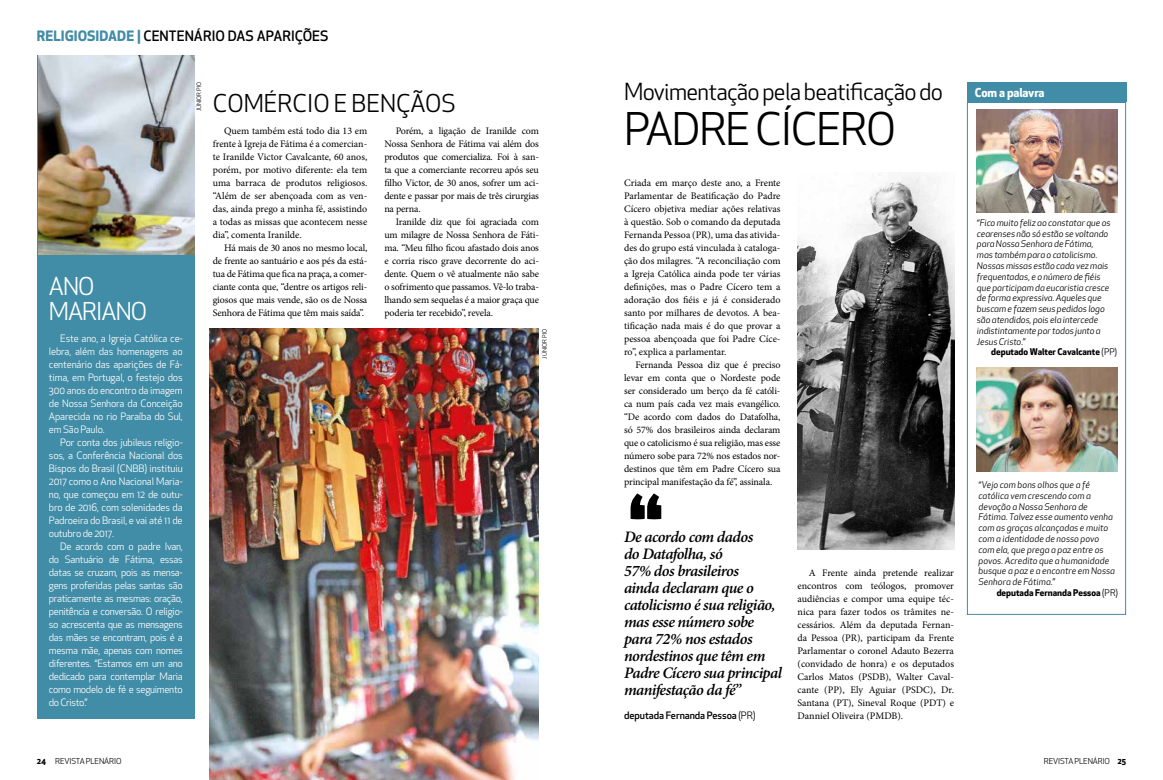
<style>
.page{position:relative;width:1163px;height:780px;background:#fff}
.page>*{position:absolute;margin:0;border:0;box-sizing:border-box;transform-origin:0 0}
.t1{font:900 68.5px "Glober";color:#000}
.t2{font:44px "Apex New";letter-spacing:-.03em;color:#000}
.t3{font:24px "Apex New";color:#000}
.t4{font:24px/25px "Apex New";letter-spacing:-.04em;color:#fff}
.t5{font:23px "Apex New";letter-spacing:-.03em;color:#000}
.t6{font:italic 600 16px/17px "Minion Pro";letter-spacing:-.035em;color:#000}
.t7{font:500 14px "Apex New";color:#000}
.t8{font:700 12px "Apex New";letter-spacing:-.015em;color:#fff}
.t9{font:10px/13px "Minion Pro";letter-spacing:-.01em;color:#000;text-align:justify}
.t10{font:10px/13px "Apex New";letter-spacing:-.015em;color:#fff;text-align:justify}
.t11{font:500 10px "Apex New";letter-spacing:-.005em;color:#000}
.t12{font:italic 9px/10.8px "Apex New";color:#000}
.t13{font:700 9px "Apex New";color:#000}
.t14{font:8px "Apex New";letter-spacing:-.015em;color:#000}
.t15{font:6px "Apex New";color:#000}
.s1{font-weight:700;color:#418ca6}
.s2{font-weight:400}
.s3{font-weight:700}
</style>
<div class="page">
<div style="left:966px;top:102px;width:159px;height:513px;background:#fff;border:1px solid #418ca6"></div>
<div style="left:966px;top:82px;width:159px;height:20px;background:#418ca6"></div>
<img style="left:976px;top:110px;width:140px;height:102px">
<img style="left:976px;top:367px;width:140px;height:104px">
<img style="left:209px;top:329px;width:330px;height:451px">
<div style="left:37px;top:56px;width:158px;height:663px;background:#418ca6"></div>
<img style="left:38px;top:56px;width:157px;height:198px">
<img style="left:797px;top:173px;width:156px;height:377px">
<h3 class="t7" style="left:37px;top:27px;width:293px"><span class="s1">RELIGIOSIDADE |</span> CENTENÁRIO DAS APARIÇÕES</h3>
<h3 class="t4" style="left:49px;top:273px;width:100px">ANO<br>MARIANO</h3>
<p class="t10" style="left:49px;top:331px;width:135px;text-indent:11px">Este ano, a Igreja Católica ce&shy;lebra, além das homenagens ao centenário das aparições de Fá&shy;tima, em Portugal, o festejo dos 300 anos do encontro da imagem de Nossa Senhora da Conceição Aparecida no rio Paraíba do Sul, em São Paulo.</p>
<p class="t10" style="left:49px;top:435px;width:135px;text-indent:11px">Por conta dos jubileus religio&shy;sos, a Conferência Nacional dos Bispos do Brasil (CNBB) instituiu 2017 como o Ano Nacional Maria&shy;no, que começou em 12 de outu&shy;bro de 2016, com solenidades da Padroeira do Brasil, e vai até 11 de outubro de 2017.</p>
<p class="t10" style="left:49px;top:539px;width:135px;text-indent:11px">De acordo com o padre Ivan, do Santuário de Fátima, essas datas se cruzam, pois as mensa&shy;gens proferidas pelas santas são praticamente as mesmas: oração, penitência e conversão. O religio&shy;so acrescenta que as mensagens das mães se encontram, pois é a mesma mãe, apenas com nomes diferentes. “Estamos em um ano dedicado para contemplar Maria como modelo de fé e seguimento do Cristo.”</p>
<p class="t15" style="left:195px;top:111px;width:31px;rotate:-90deg">JÚNIOR PIO</p>
<h3 class="t3" style="left:213px;top:88px;width:244px">COMÉRCIO E BENÇÃOS</h3>
<p class="t9" style="left:213px;top:124px;width:156px;text-indent:11px">Quem também está todo dia 13 em frente à Igreja de Fátima é a comercian&shy;te Iranilde Victor Cavalcante, 60 anos, porém, por motivo diferente: ela tem uma barraca de produtos religiosos. “Além de ser abençoada com as ven&shy;das, ainda prego a minha fé, assistindo a todas as missas que acontecem nesse dia”, comenta Iranilde.</p>
<p class="t9" style="left:213px;top:241px;width:156px;text-indent:11px">Há mais de 30 anos no mesmo local, de frente ao santuário e aos pés da está&shy;tua de Fátima que fica na praça, a comer&shy;ciante conta que, “dentre os artigos reli&shy;giosos que mais vende, são os de Nossa Senhora de Fátima que têm mais saída”.</p>
<p class="t9" style="left:384px;top:124px;width:156px;text-indent:11px">Porém, a ligação de Iranilde com Nossa Senhora de Fátima vai além dos produtos que comercializa. Foi à san&shy;ta que a comerciante recorreu após seu filho Victor, de 30 anos, sofrer um aci&shy;dente e passar por mais de três cirurgias na perna.</p>
<p class="t9" style="left:384px;top:215px;width:156px;text-indent:11px">Iranilde diz que foi agraciada com um milagre de Nossa Senhora de Fáti&shy;ma. “Meu filho ficou afastado dois anos e corria risco grave decorrente do aci&shy;dente. Quem o vê atualmente não sabe o sofrimento que passamos. Vê-lo traba&shy;lhando sem sequelas é a maior graça que poderia ter recebido”, revela.</p>
<p class="t15" style="left:541px;top:358px;width:31px;rotate:-90deg">JÚNIOR PIO</p>
<h3 class="t5" style="left:624px;top:77px;width:320px">Movimentação pela beatificação do</h3>
<h2 class="t2" style="left:624px;top:101px;width:274px">PADRE CÍCERO</h2>
<p class="t9" style="left:624px;top:176px;width:158px">Criada em março deste ano, a Frente Parlamentar de Beatificação do Padre Cícero objetiva mediar ações relativas à questão. Sob o comando da deputada Fernanda Pessoa (PR), uma das ativida&shy;des do grupo está vinculada à cataloga&shy;ção dos milagres. “A reconciliação com a Igreja Católica ainda pode ter várias definições, mas o Padre Cícero tem a adoração dos fiéis e já é considerado santo por milhares de devotos. A bea&shy;tificação nada mais é do que provar a pessoa abençoada que foi Padre Cíce&shy;ro”, explica a parlamentar.</p>
<p class="t9" style="left:624px;top:358px;width:158px;text-indent:11px">Fernanda Pessoa diz que é preciso levar em conta que o Nordeste pode ser considerado um berço da fé católi&shy;ca num país cada vez mais evangélico. “De acordo com dados do Datafolha, só 57% dos brasileiros ainda declaram que o catolicismo é sua religião, mas esse número sobe para 72% nos estados nor&shy;destinos que têm em Padre Cícero sua principal manifestação da fé”, assinala.</p>
<h1 class="t1" style="left:663px;top:582px;width:37px;rotate:-180deg">,,</h1>
<h3 class="t6" style="left:624px;top:529px;width:159px">De acordo com dados<br>do Datafolha, só<br>57% dos brasileiros<br>ainda declaram que o catolicismo é sua religião, mas esse número sobe para 72% nos estados nordestinos que têm em<br>Padre Cícero sua principal manifestação da fé”</h3>
<p class="t11" style="left:624px;top:708px;width:133px">deputada Fernanda Pessoa <span class="s2">(PR)</span></p>
<p class="t9" style="left:797px;top:566px;width:158px;text-indent:11px">A Frente ainda pretende realizar encontros com teólogos, promover audiências e compor uma equipe téc&shy;nica para fazer todos os trâmites ne&shy;cessários. Além da deputada Fernan&shy;da Pessoa (PR), participam da Frente Parlamentar o coronel Adauto Bezerra (convidado de honra) e os deputados Carlos Matos (PSDB), Walter Caval&shy;cante (PP), Ely Aguiar (PSDC), Dr.<br>Santana (PT), Sineval Roque (PDT) e Danniel Oliveira (PMDB).</p>
<p class="t8" style="left:974px;top:84px;width:71px">Com a palavra</p>
<p class="t12" style="left:976px;top:217px;width:135px">“Fico muito feliz ao constatar que os cearenses não só estão se voltando para Nossa Senhora de Fátima, mas também para o catolicismo.<br>Nossas missas estão cada vez mais frequentadas, e o número de fiéis que participam da eucaristia cresce de forma expressiva. Aqueles que buscam e fazem seus pedidos logo são atendidos, pois ela intercede indistintamente por todos junto a<br>Jesus Cristo.”</p>
<p class="t13" style="left:991px;top:345px;width:127px">deputado Walter Cavalcante <span class="s2">(PP)</span></p>
<p class="t12" style="left:978px;top:479px;width:138px">“Vejo com bons olhos que a fé católica vem crescendo com a devoção a Nossa Senhora de<br>Fátima. Talvez esse aumento venha com as graças alcançadas e muito com a identidade de nosso povo com ela, que prega a paz entre os povos. Acredito que a humanidade busque a paz e a encontre em Nossa<br>Senhora de Fátima.”</p>
<p class="t13" style="left:996px;top:586px;width:123px">deputada Fernanda Pessoa <span class="s2">(PR)</span></p>
<p class="t14" style="left:37px;top:755px;width:86px"><span class="s3">24</span> REVISTA PLENÁRIO</p>
<p class="t14" style="left:1043px;top:755px;width:84px">REVISTAPLENÁRIO <span class="s3">25</span></p>
</div>
